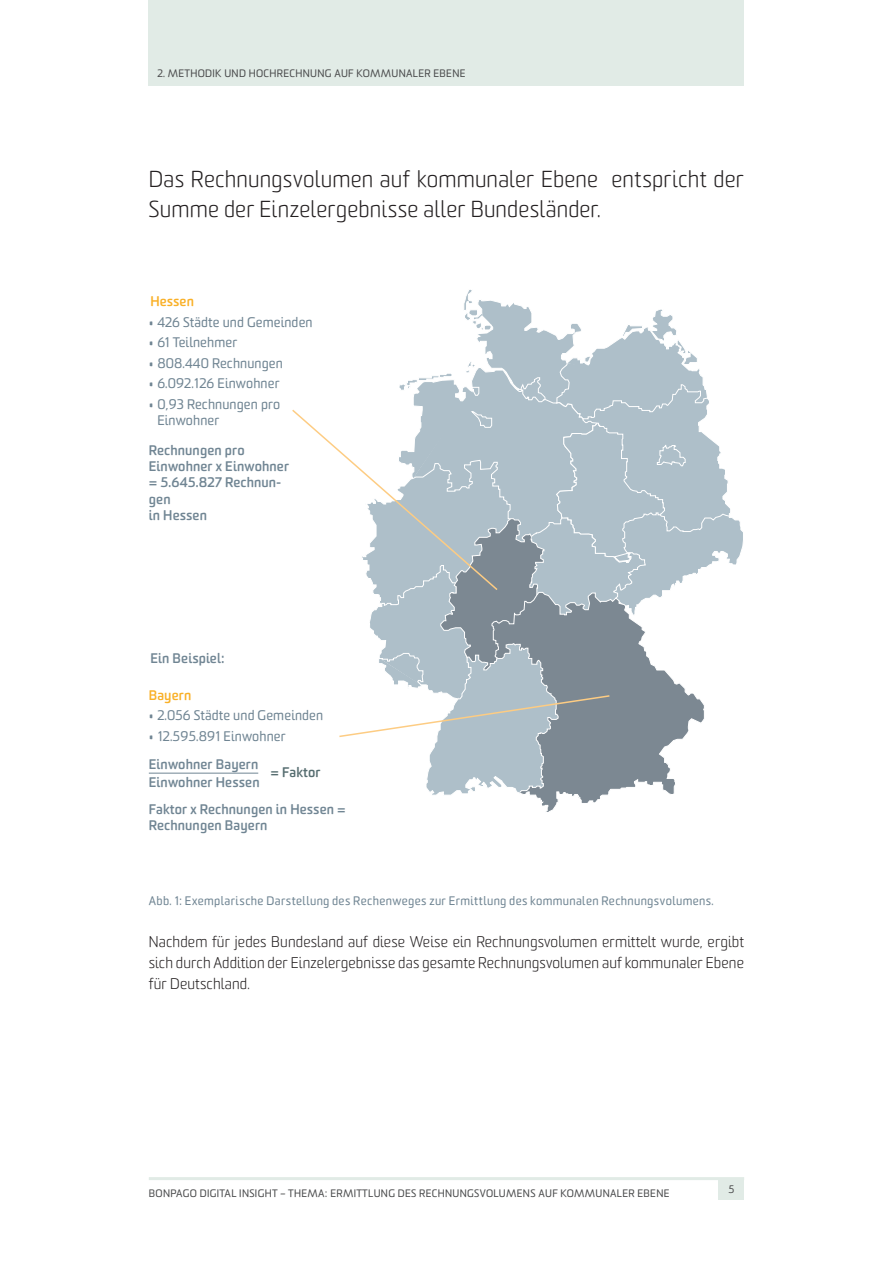
<style>
.page{position:relative;width:893px;height:1263px;background:#fff}
.page>*{position:absolute;margin:0;border:0;box-sizing:border-box;transform-origin:0 0}
.t1{font:300 22.5px/30px "Sommet Rounded";letter-spacing:.005em;color:#231f20}
.t2{font:300 15px/21px "Sommet Rounded";letter-spacing:.01em;color:#231f20;text-align:justify}
.t3{font:700 13.5px/16.2px "Sommet Rounded";letter-spacing:.01em;color:#708593}
.t4{font:13.5px/16.2px "Sommet Rounded";letter-spacing:.01em;color:#708593}
.t5{font:700 13.5px "Sommet Rounded";letter-spacing:.01em;color:#f9b027}
.t6{font:700 13.5px "Sommet Rounded";letter-spacing:.01em;color:#566d70}
.t7{font:12px "Sommet Rounded";letter-spacing:.03em;color:#708593}
.t8{font:10.5px "Sommet Rounded";letter-spacing:.03em;color:#4b4c4d}
</style>
<div class="page">
<div style="left:719px;top:1178px;width:25px;height:21px;background:#e1ebe6"></div>
<hr style="left:149px;top:1177px;width:595px;height:3px;background:#e1ebe6">
<div style="left:149px;top:0;width:595px;height:85px;background:#e1ebe6"></div>
<svg style="left:536px;top:796px;width:64px;height:16px"></svg>
<hr style="left:149px;top:773px;width:109px;height:1px;background:#708593">
<svg style="left:292px;top:289px;width:451px;height:507px"></svg>
<p class="t8" style="left:157px;top:66px;width:308px">2. Methodik und Hochrechnung auf kommunaler Ebene</p>
<h1 class="t1" style="left:149px;top:164px;width:597px">Das Rechnungsvolumen auf kommunaler Ebene entspricht der<br>Summe der Einzelergebnisse aller Bundesländer.</h1>
<p class="t5" style="left:150px;top:293px;width:45px">Hessen</p>
<p class="t4" style="left:149px;top:314px;width:165px">• 426 Städte und Gemeinden</p>
<p class="t4" style="left:149px;top:334px;width:90px">• 61 Teilnehmer</p>
<p class="t4" style="left:149px;top:355px;width:136px">• 808.440 Rechnungen</p>
<p class="t4" style="left:149px;top:375px;width:132px">• 6.092.126 Einwohner</p>
<p class="t4" style="left:157px;top:396px;width:124px;text-indent:-9px">• 0,93 Rechnungen pro<br>Einwohner</p>
<p class="t3" style="left:149px;top:442px;width:142px">Rechnungen pro<br>Einwohner x Einwohner = 5.645.827 Rechnun&shy;gen<br>in Hessen</p>
<p class="t3" style="left:150px;top:650px;width:76px">Ein Beispiel:</p>
<p class="t5" style="left:149px;top:687px;width:44px">Bayern</p>
<p class="t4" style="left:149px;top:708px;width:176px">• 2.056 Städte und Gemeinden</p>
<p class="t4" style="left:149px;top:728px;width:138px">• 12.595.891 Einwohner</p>
<p class="t3" style="left:149px;top:754px;width:112px;line-height:18px">Einwohner Bayern<br>Einwohner Hessen</p>
<p class="t6" style="left:270px;top:764px;width:52px">= Faktor</p>
<p class="t3" style="left:149px;top:800px;width:198px">Faktor x Rechnungen in Hessen =<br>Rechnungen Bayern</p>
<p class="t7" style="left:149px;top:893px;width:566px">Abb. 1: Exemplarische Darstellung des Rechenweges zur Ermittlung des kommunalen Rechnungsvolumens.</p>
<p class="t2" style="left:149px;top:932px;width:597px">Nachdem für jedes Bundesland auf diese Weise ein Rechnungsvolumen ermittelt wurde, ergibt sich durch Addition der Einzelergebnisse das gesamte Rechnungsvolumen auf kommunaler Ebene für Deutschland.</p>
<p class="t8" style="left:149px;top:1187px;width:522px">BONPAGO Digital Insight – Thema: Ermittlung des Rechnungsvolumens auf kommunaler Ebene</p>
<p class="t8" style="left:728px;top:1182px;width:7px">5</p>
</div>
